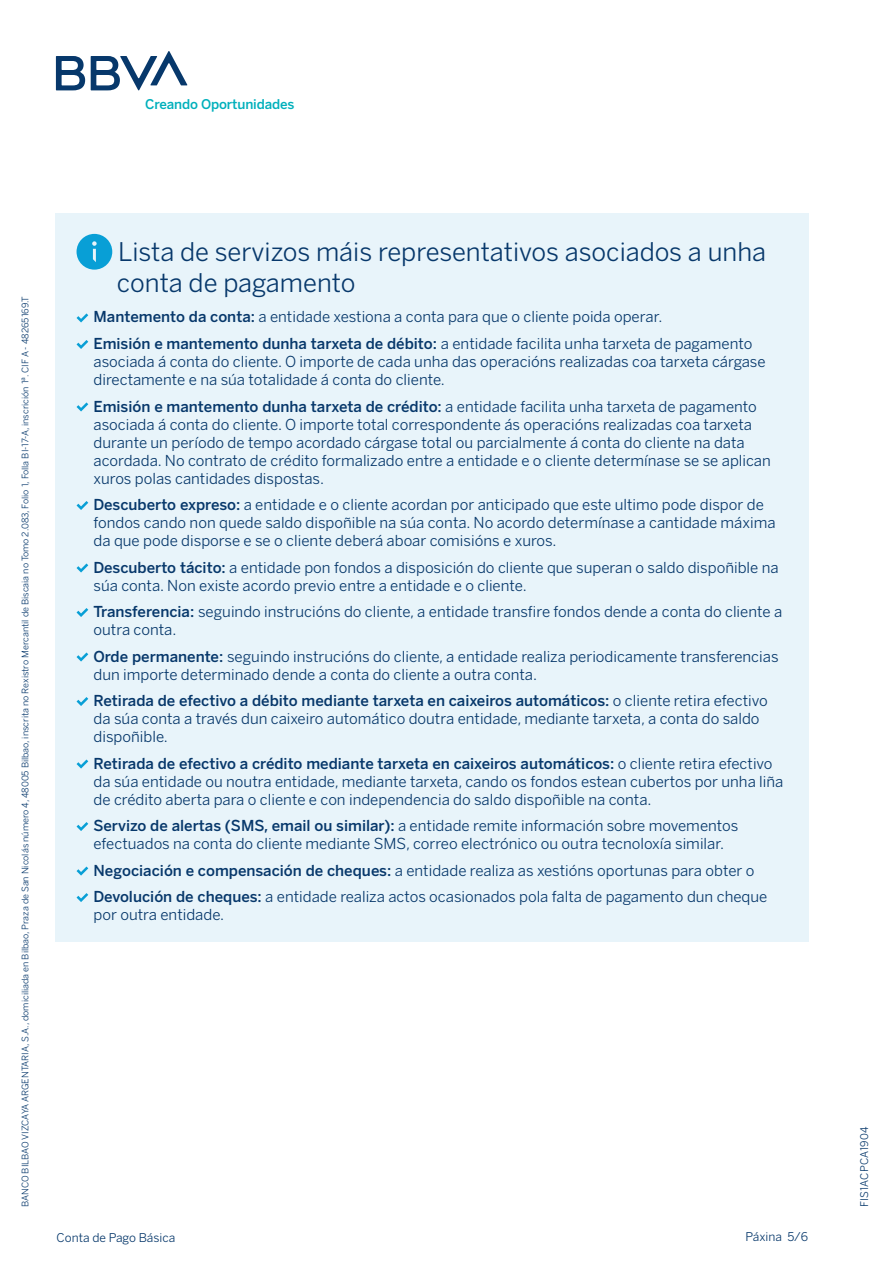
<style>
.page{position:relative;width:893px;height:1263px;background:#fff}
.page>*{position:absolute;margin:0;border:0;box-sizing:border-box;transform-origin:0 0}
.Titulares{font:25.5px/30.6px "Benton Sans BBVA";color:#07386b}
.Texto_comun{font:15px/18px "Benton Sans BBVA";color:#07386b}
.t1{font:500 13.35px "Benton Sans BBVA";letter-spacing:-.01em;color:#00b0bc}
.t2{font:12px "Benton Sans BBVA";color:#07386b}
.t3{font:10.5px "Benton Sans BBVA";letter-spacing:.01em;color:#07386b}
.t4{font:9px "Benton Sans BBVA";color:#07386b}
.s1{font-weight:500}
</style>
<div class="page">
<svg style="left:56px;top:56px;width:29px;height:34px"></svg>
<svg style="left:91px;top:51px;width:96px;height:40px"></svg>
<div style="left:55px;top:213px;width:754px;height:728px;background:#e8f4fa"></div>
<svg style="left:77px;top:234px;width:35px;height:36px"></svg>
<svg style="left:77px;top:313px;width:11px;height:9px"></svg>
<svg style="left:77px;top:340px;width:11px;height:9px"></svg>
<svg style="left:77px;top:402px;width:11px;height:9px"></svg>
<svg style="left:77px;top:501px;width:11px;height:9px"></svg>
<svg style="left:77px;top:563px;width:11px;height:9px"></svg>
<svg style="left:77px;top:608px;width:11px;height:9px"></svg>
<svg style="left:77px;top:652px;width:11px;height:9px"></svg>
<svg style="left:77px;top:697px;width:11px;height:9px"></svg>
<svg style="left:77px;top:759px;width:11px;height:9px"></svg>
<svg style="left:77px;top:822px;width:11px;height:9px"></svg>
<svg style="left:77px;top:866px;width:11px;height:9px"></svg>
<svg style="left:77px;top:893px;width:11px;height:9px"></svg>
<p class="t1" style="left:145px;top:96px;width:151px">Creando Oportunidades</p>
<p class="t4" style="left:20px;top:1207px;width:912px;rotate:-90deg">BANCO BILBAO VIZCAYA ARGENTARIA, S.A., domiciliada en Bilbao, Praza de San Nicolás número 4, 48005 Bilbao, inscrita no Rexistro Mercantil de Biscaia no Tomo 2.083, Folio 1, Folla BI-17-A, inscrición 1ª. CIF A - 48265169.T</p>
<p class="Titulares" style="left:117px;top:237px;width:651px">Lista de servizos máis representativos asociados a unha conta de pagamento</p>
<p class="Texto_comun" style="left:94px;top:308px;width:570px"><span class="s1">Mantemento da conta:</span> a entidade xestiona a conta para que o cliente poida operar.</p>
<p class="Texto_comun" style="left:94px;top:335px;width:673px"><span class="s1">Emisión e mantemento dunha tarxeta de débito:</span> a entidade facilita unha tarxeta de pagamento asociada á conta do cliente. O importe de cada unha das operacións realizadas coa tarxeta cárgase directamente e na súa totalidade á conta do cliente.</p>
<p class="Texto_comun" style="left:94px;top:397px;width:679px"><span class="s1">Emisión e mantemento dunha tarxeta de crédito:</span> a entidade facilita unha tarxeta de pagamento asociada á conta do cliente. O importe total correspondente ás operacións realizadas coa tarxeta durante un período de tempo acordado cárgase total ou parcialmente á conta do cliente na data acordada. No contrato de crédito formalizado entre a entidade e o cliente determínase se se aplican xuros polas cantidades dispostas.</p>
<p class="Texto_comun" style="left:94px;top:496px;width:684px"><span class="s1">Descuberto expreso:</span> a entidade e o cliente acordan por anticipado que este ultimo pode dispor de fondos cando non quede saldo dispoñible na súa conta. No acordo determínase a cantidade máxima da que pode disporse e se o cliente deberá aboar comisións e xuros.</p>
<p class="Texto_comun" style="left:94px;top:558px;width:687px"><span class="s1">Descuberto tácito:</span> a entidade pon fondos a disposición do cliente que superan o saldo dispoñible na súa conta. Non existe acordo previo entre a entidade e o cliente.</p>
<p class="Texto_comun" style="left:94px;top:603px;width:690px"><span class="s1">Transferencia:</span> seguindo instrucións do cliente, a entidade transfire fondos dende a conta do cliente a outra conta.</p>
<p class="Texto_comun" style="left:94px;top:647px;width:687px"><span class="s1">Orde permanente:</span> seguindo instrucións do cliente, a entidade realiza periodicamente transferencias dun importe determinado dende a conta do cliente a outra conta.</p>
<p class="Texto_comun" style="left:94px;top:692px;width:676px"><span class="s1">Retirada de efectivo a débito mediante tarxeta en caixeiros automáticos:</span> o cliente retira efectivo da súa conta a través dun caixeiro automático doutra entidade, mediante tarxeta, a conta do saldo dispoñible.</p>
<p class="Texto_comun" style="left:94px;top:754px;width:691px"><span class="s1">Retirada de efectivo a crédito mediante tarxeta en caixeiros automáticos:</span> o cliente retira efectivo da súa entidade ou noutra entidade, mediante tarxeta, cando os fondos estean cubertos por unha liña de crédito aberta para o cliente e con independencia do saldo dispoñible na conta.</p>
<p class="Texto_comun" style="left:94px;top:817px;width:646px"><span class="s1">Servizo de alertas (SMS, email ou similar):</span> a entidade remite información sobre movementos efectuados na conta do cliente mediante SMS, correo electrónico ou outra tecnoloxía similar.</p>
<p class="Texto_comun" style="left:94px;top:861px;width:662px"><span class="s1">Negociación e compensación de cheques:</span> a entidade realiza as xestións oportunas para obter o</p>
<p class="Texto_comun" style="left:94px;top:888px;width:675px"><span class="s1">Devolución de cheques:</span> a entidade realiza actos ocasionados pola falta de pagamento dun cheque por outra entidade.</p>
<p class="t2" style="left:57px;top:1231px;width:120px">Conta de Pago Básica</p>
<p class="t2" style="left:745px;top:1229px;width:64px">Páxina 5/6</p>
<p class="t3" style="left:858px;top:1207px;width:82px;rotate:-90deg">FIS1ACPCA1904</p>
</div>
